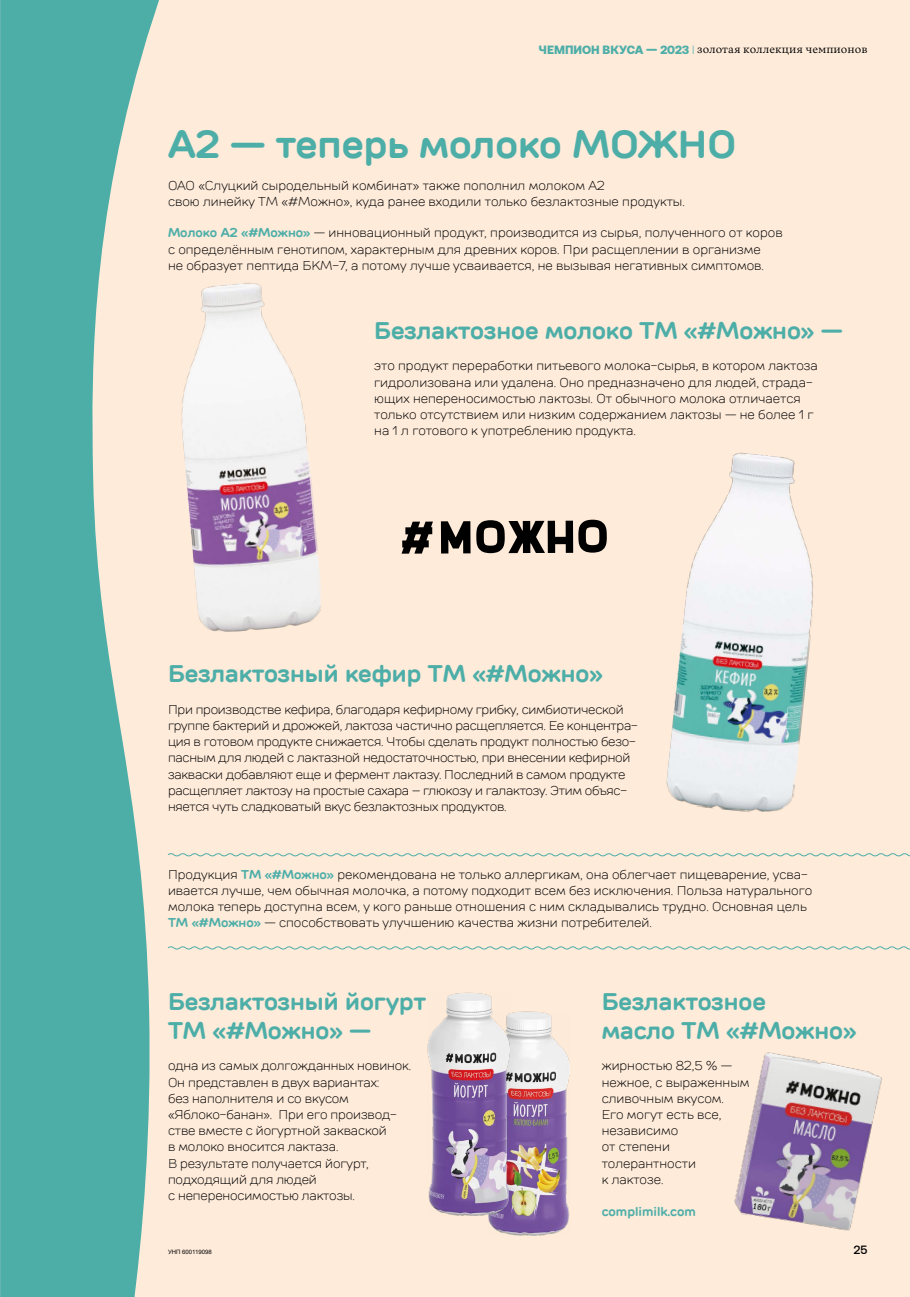
<style>
.page{position:relative;width:910px;height:1297px;background:#feebda}
.page>*{position:absolute;margin:0;border:0;box-sizing:border-box;transform-origin:0 0}
.t1{font:700 39px "TT Rounds";color:#4daea8}
.t2{font:700 24px/28.8px "TT Rounds";color:#4daea8}
.t3{font:300 12.75px/16.2px "TT Rounds";color:#000}
.t4{font:300 12.75px/16.2px "TT Rounds";letter-spacing:-.02em;color:#000}
.t5{font:700 12.75px "TT Rounds";color:#4daea8}
.t6{font:500 12px "Aeonik Pro";color:#000}
.t7{font:300 11.25px "TRY Vesterbro";color:#000}
.t8{font:6px "Arial";color:#000}
.s1{font-family:"Aeonik Pro";font-weight:900;font-size:12px;color:#4daea8}
.s2{font-family:"Aeonik Pro";font-size:12px;color:#4daea8}
.s3{font-weight:700;color:#4daea8}
</style>
<div class="page">
<svg style="left:0;top:0;width:159px;height:1297px;fill:#4daea8"></svg>
<svg style="left:402px;top:520px;width:205px;height:34px"></svg>
<img style="left:488px;top:1011px;width:82px;height:224px">
<img style="left:427px;top:992px;width:84px;height:224px">
<img style="left:734px;top:1052px;width:148px;height:179px">
<img style="left:666px;top:452px;width:147px;height:360px">
<img style="left:181px;top:282px;width:140px;height:350px">
<svg style="left:167px;top:853px;width:743px;height:4px"></svg>
<svg style="left:167px;top:946px;width:743px;height:4px"></svg>
<p class="t7" style="left:539px;top:41px;width:330px"><span class="s1">ЧЕМПИОН ВКУСА — 2023</span> <span class="s2">|</span> золотая коллекция чемпионов</p>
<h1 class="t1" style="left:168px;top:118px;width:570px">А2 — теперь молоко МОЖНО</h1>
<p class="t3" style="left:168px;top:177px;width:518px">ОАО «Слуцкий сыродельный комбинат» также пополнил молоком А2<br>свою линейку ТМ «#Можно», куда ранее входили только безлактозные продукты.</p>
<p class="t3" style="left:168px;top:225px;width:616px"><span class="s3">Молоко А2 «#Можно»</span> — инновационный продукт, производится из сырья, полученного от коров с определённым генотипом, характерным для древних коров. При расщеплении в организме<br>не образует пептида БКМ-7, а потому лучше усваивается, не вызывая негативных симптомов.</p>
<h2 class="t2" style="left:374px;top:316px;width:470px">Безлактозное молоко ТМ «#Можно» —</h2>
<p class="t3" style="left:374px;top:357px;width:445px">это продукт переработки питьевого молока-сырья, в котором лактоза гидролизована или удалена. Оно предназначено для людей, страда&shy;ющих непереносимостью лактозы. От обычного молока отличается только отсутствием или низким содержанием лактозы — не более 1 г на 1 л готового к употреблению продукта.</p>
<h2 class="t2" style="left:168px;top:659px;width:436px">Безлактозный кефир ТМ «#Можно»</h2>
<p class="t4" style="left:168px;top:701px;width:471px">При производстве кефира, благодаря кефирному грибку, симбиотической группе бактерий и дрожжей, лактоза частично расщепляется. Ее концентра&shy;ция в готовом продукте снижается. Чтобы сделать продукт полностью безо&shy;пасным для людей с лактазной недостаточностью, при внесении кефирной закваски добавляют еще и фермент лактазу. Последний в самом продукте расщепляет лактозу на простые сахара – глюкозу и галактозу. Этим объяс&shy;няется чуть сладковатый вкус безлактозных продуктов.</p>
<p class="t3" style="left:168px;top:866px;width:646px">Продукция <span class="s3">ТМ «#Можно»</span> рекомендована не только аллергикам, она облегчает пищеварение, усва&shy;ивается лучше, чем обычная молочка, а потому подходит всем без исключения. Польза натурального молока теперь доступна всем, у кого раньше отношения с ним складывались трудно. Основная цель <span class="s3">ТМ «#Можно»</span> — способствовать улучшению качества жизни потребителей.</p>
<h2 class="t2" style="left:168px;top:987px;width:259px">Безлактозный йогурт<br>ТМ «#Можно» —</h2>
<p class="t3" style="left:168px;top:1057px;width:245px">одна из самых долгожданных новинок.<br>Он представлен в двух вариантах:<br>без наполнителя и со вкусом «Яблоко-банан». При его производ&shy;стве вместе с йогуртной закваской<br>в молоко вносится лактаза.<br>В результате получается йогурт, подходящий для людей<br>с непереносимостью лактозы.</p>
<p class="t8" style="left:168px;top:1248px;width:45px">УНП 600119098</p>
<h2 class="t2" style="left:602px;top:987px;width:256px">Безлактозное<br>масло ТМ «#Можно»</h2>
<p class="t3" style="left:602px;top:1057px;width:149px">жирностью 82,5 % — нежное, с выраженным сливочным вкусом.<br>Его могут есть все, независимо<br>от степени толерантности<br>к лактозе.</p>
<p class="t5" style="left:602px;top:1203px;width:96px">complimilk.com</p>
<p class="t6" style="left:854px;top:1243px;width:15px">25</p>
</div>
